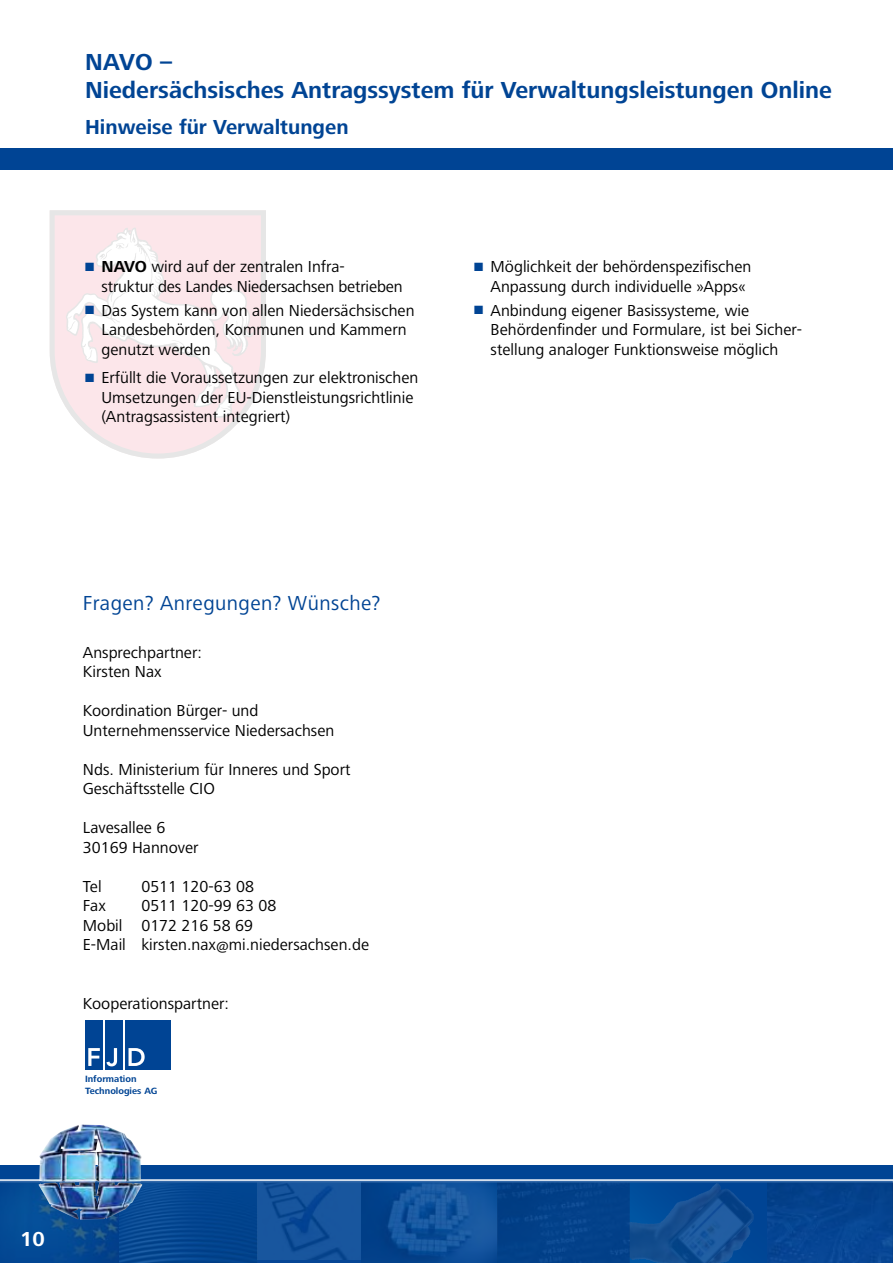
<style>
.page{position:relative;width:893px;height:1263px;background:#fff}
.page>*{position:absolute;margin:0;border:0;box-sizing:border-box;transform-origin:0 0}
.t1{font:700 24px/28.5px "Frutiger Next LT";color:#004494}
.t2{font:21px "Frutiger Next LT";letter-spacing:.02em;color:#004494}
.t3{font:700 21px "Frutiger Next LT";color:#004494}
.t4{font:700 21px "Frutiger Next LT";color:#fff}
.t5{font:16.5px/19.5px "Frutiger Next LT";color:#000}
.t6{font:700 9.45px/11.2px "Frutiger Next LT";color:#004494}
.s1{color:#004494}
.s2{font-weight:700}
</style>
<div class="page">
<svg style="left:50px;top:210px;width:216px;height:249px;fill:#fce6ea"></svg>
<svg style="left:66px;top:227px;width:187px;height:191px"></svg>
<div style="left:85px;top:1021px;width:18px;height:49px;background:#004494"></div>
<svg style="left:88px;top:1048px;width:12px;height:18px"></svg>
<div style="left:105px;top:1021px;width:18px;height:49px;background:#004494"></div>
<svg style="left:106px;top:1048px;width:11px;height:18px"></svg>
<div style="left:125px;top:1021px;width:46px;height:49px;background:#004494"></div>
<svg style="left:129px;top:1048px;width:16px;height:18px"></svg>
<div style="left:0;top:1165px;width:893px;height:98px;background:#004494"></div>
<svg style="left:630px;top:1182px;width:137px;height:81px"></svg>
<img style="left:630px;top:1187px;width:82px;height:73px">
<div style="left:257px;top:1181px;width:106px;height:82px;background:#064695"></div>
<img style="left:257px;top:1182px;width:105px;height:78px">
<img style="left:362px;top:1182px;width:135px;height:81px">
<div style="left:497px;top:1181px;width:133px;height:82px;background:#024089"></div>
<img style="left:767px;top:1182px;width:125px;height:81px">
<hr style="left:0;top:1181px;width:893px;height:1px;background:#fff">
<hr style="left:0;top:1179px;width:893px;height:2px;background:#fff">
<img style="left:38px;top:1124px;width:104px;height:96px">
<div style="left:0;top:149px;width:893px;height:21px;background:#004494"></div>
<h1 class="t1" style="left:85px;top:47px;width:748px">NAVO –<br>Niedersächsisches Antragssystem für Verwaltungsleistungen Online</h1>
<p class="t3" style="left:85px;top:115px;width:265px">Hinweise für Verwaltungen</p>
<p class="t5" style="left:102px;top:257px;width:303px;text-indent:-16px"><span class="s1">■</span> <span class="s2">NAVO</span> wird auf der zentralen Infra-<br>struktur des Landes Niedersachsen betrieben</p>
<p class="t5" style="left:102px;top:300px;width:315px;text-indent:-16px"><span class="s1">■</span> Das System kann von allen Niedersächsischen<br>Landesbehörden, Kommunen und Kammern genutzt werden</p>
<p class="t5" style="left:102px;top:368px;width:318px;text-indent:-16px"><span class="s1">■</span> Erfüllt die Voraussetzungen zur elektronischen<br>Umsetzungen der EU-Dienstleistungsrichtlinie (Antragsassistent integriert)</p>
<p class="t5" style="left:491px;top:257px;width:262px;text-indent:-16px"><span class="s1">■</span> Möglichkeit der behördenspezifischen<br>Anpassung durch individuelle »Apps«</p>
<p class="t5" style="left:491px;top:300px;width:313px;text-indent:-16px"><span class="s1">■</span> Anbindung eigener Basissysteme, wie<br>Behördenfinder und Formulare, ist bei Sicher&shy;stellung analoger Funktionsweise möglich</p>
<p class="t2" style="left:83px;top:591px;width:299px">Fragen? Anregungen? Wünsche?</p>
<p class="t5" style="left:83px;top:642px;width:121px">Ansprechpartner:<br>Kirsten Nax</p>
<p class="t5" style="left:83px;top:701px;width:253px">Koordination Bürger- und<br>Unternehmensservice Niedersachsen</p>
<p class="t5" style="left:83px;top:759px;width:269px">Nds. Ministerium für Inneres und Sport<br>Geschäftsstelle CIO</p>
<p class="t5" style="left:83px;top:818px;width:117px">Lavesallee 6<br>30169 Hannover</p>
<p class="t5" style="left:83px;top:876px;width:20px">Tel</p>
<p class="t5" style="left:141px;top:876px;width:114px">0511 120-63 08</p>
<p class="t5" style="left:83px;top:896px;width:24px">Fax</p>
<p class="t5" style="left:83px;top:896px;width:288px;text-indent:58px">0511 120-99 63 08<br>Mobil 0172 216 58 69<br>E-Mail kirsten.nax@mi.niedersachsen.de</p>
<p class="t5" style="left:83px;top:993px;width:148px">Kooperationspartner:</p>
<p class="t6" style="left:85px;top:1073px;width:74px">Information<br>Technologies AG</p>
<p class="t4" style="left:20px;top:1227px;width:26px">10</p>
</div>
